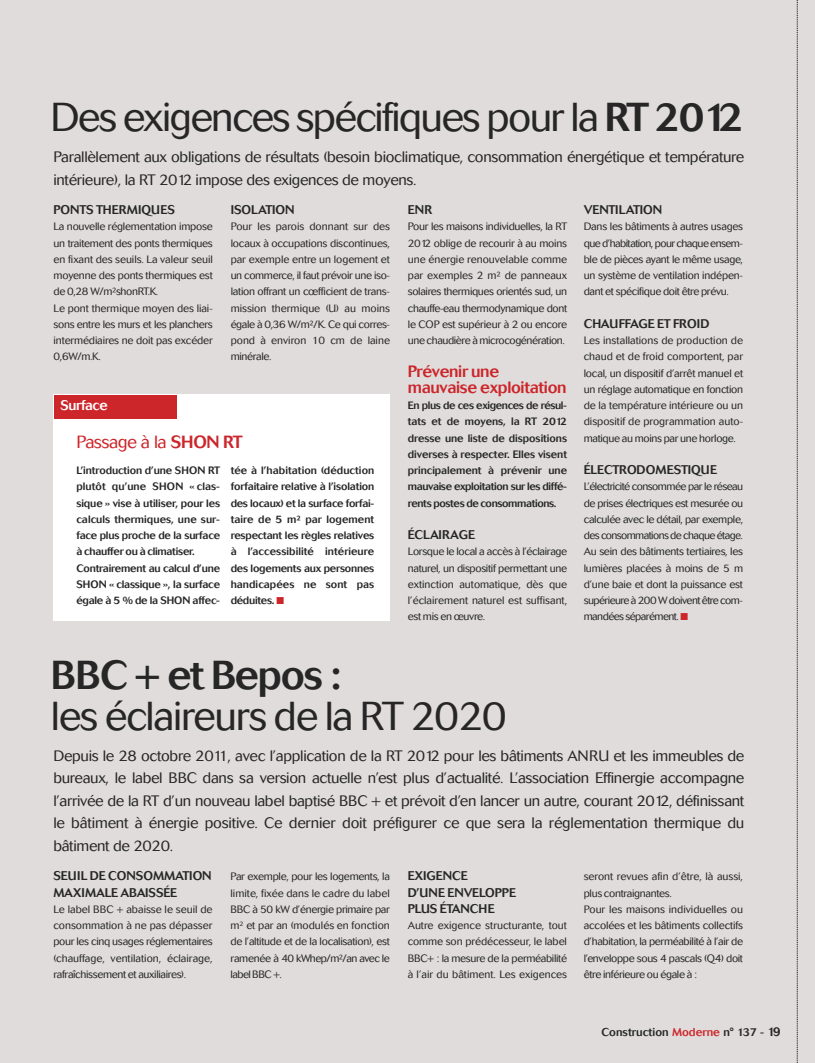
<style>
.page{position:relative;width:815px;height:1063px;background:#dfdcdb}
.page>*{position:absolute;margin:0;border:0;box-sizing:border-box;transform-origin:0 0}
.t1{font:300 40px "Cosmos";letter-spacing:-.04em;color:#272627}
.t2{font:500 40px "Cosmos";letter-spacing:-.03em;color:#272627}
.t3{font:300 17.5px "Cosmos";letter-spacing:-.03em;color:#cc262b}
.t4{font:500 16.25px/16.2px "Cosmos";letter-spacing:-.02em;color:#cc262b}
.t5{font:300 15px/22.5px "Cosmos";letter-spacing:-.02em;color:#272627}
.t6{font:500 13.75px "Cosmos";letter-spacing:-.03em;color:#fff}
.t7{font:500 12.5px/16.2px "Cosmos";color:#272627}
.t8{font:500 11.25px "Cosmos";color:#272627}
.t9{font:300 10.62px/16.2px "Cosmos";letter-spacing:-.025em;color:#272627;text-align:justify}
.t10{font:500 10.62px/16.2px "Cosmos";letter-spacing:-.02em;color:#272627;text-align:justify}
.s1{font-weight:500}
.s2{color:#cc262b}
.s3{font-size:12.5px}
</style>
<div class="page">
<div style="left:53px;top:395px;width:337px;height:226px;background:#fff"></div>
<div style="left:54px;top:395px;width:122px;height:23px;background:#cc262b"></div>
<svg style="left:797px;top:0;width:1px;height:1063px"></svg>
<h1 class="t1" style="left:50px;top:101px;width:695px">Des exigences spécifiques pour la <span class="s1">RT 2012</span></h1>
<h3 class="t5" style="left:53px;top:147px;width:692px">Parallèlement aux obligations de résultats (besoin bioclimatique, consommation énergétique et température intérieure), la RT 2012 impose des exigences de moyens.</h3>
<p class="t7" style="left:54px;top:203px;width:123px">PONTS THERMIQUES</p>
<p class="t9" style="left:54px;top:219px;width:161px;text-align:left">La nouvelle réglementation impose un traitement des ponts thermiques en fixant des seuils. La valeur seuil moyenne des ponts thermiques est de 0,28 W/m²shonRT.K.<br>Le pont thermique moyen des liai&shy;sons entre les murs et les planchers intermédiaires ne doit pas excéder<br>0,6W/m.K.</p>
<p class="t6" style="left:61px;top:401px;width:49px">Surface</p>
<p class="t7" style="left:231px;top:203px;width:65px">ISOLATION</p>
<p class="t9" style="left:231px;top:219px;width:161px">Pour les parois donnant sur des locaux à occupations discontinues, par exemple entre un logement et un commerce, il faut prévoir une iso&shy;lation offrant un cœfficient de trans&shy;mission thermique (U) au moins égale à 0,36 W/m²/K. Ce qui corres&shy;pond à environ 10 cm de laine minérale.</p>
<h2 class="t3" style="left:76px;top:435px;width:168px">Passage à la <span class="s1">SHON RT</span></h2>
<p class="t10" style="left:76px;top:463px;width:145px;text-align:left">L’introduction d’une SHON RT plutôt qu’une SHON « clas&shy;sique » vise à utiliser, pour les calculs thermiques, une sur&shy;face plus proche de la surface à chauffer ou à climatiser.<br>Contrairement au calcul d’une<br>SHON « classique », la surface égale à 5 % de la SHON affec-</p>
<p class="t10" style="left:231px;top:463px;width:145px">tée à l’habitation (déduction forfaitaire relative à l’isolation des locaux) et la surface forfai&shy;taire de 5 m² par logement respectant les règles relatives à l’accessibilité intérieure des logements aux personnes handicapées ne sont pas déduites. <span class="s2">■</span></p>
<p class="t7" style="left:408px;top:203px;width:26px">ENR</p>
<p class="t9" style="left:408px;top:219px;width:161px">Pour les maisons individuelles, la RT 2012 oblige de recourir à au moins une énergie renouvelable comme par exemples 2 m² de panneaux solaires thermiques orientés sud, un chauffe-eau thermodynamique dont le COP est supérieur à 2 ou encore une chaudière à microcogénération.</p>
<h3 class="t4" style="left:408px;top:364px;width:160px">Prévenir une mauvaise exploitation</h3>
<p class="t10" style="left:408px;top:398px;width:161px">En plus de ces exigences de résul&shy;tats et de moyens, la RT 2012 dresse une liste de dispositions diverses à respecter. Elles visent principalement à prévenir une mauvaise exploitation sur les diffé&shy;rents postes de consommations.</p>
<p class="t7" style="left:408px;top:528px;width:69px">ÉCLAIRAGE</p>
<p class="t9" style="left:408px;top:544px;width:161px">Lorsque le local a accès à l’éclairage naturel, un dispositif permettant une extinction automatique, dès que l’éclairement naturel est suffisant, est mis en œuvre.</p>
<p class="t7" style="left:584px;top:203px;width:80px">VENTILATION</p>
<p class="t9" style="left:584px;top:219px;width:161px">Dans les bâtiments à autres usages que d’habitation, pour chaque ensem&shy;ble de pièces ayant le même usage, un système de ventilation indépen&shy;dant et spécifique doit être prévu.</p>
<p class="t7" style="left:584px;top:317px;width:127px">CHAUFFAGE ET FROID</p>
<p class="t9" style="left:584px;top:333px;width:161px">Les installations de production de chaud et de froid comportent, par local, un dispositif d’arrêt manuel et un réglage automatique en fonction de la température intérieure ou un dispositif de programmation auto&shy;matique au moins par une horloge.</p>
<p class="t7" style="left:584px;top:463px;width:135px">ÉLECTRODOMESTIQUE</p>
<p class="t9" style="left:584px;top:479px;width:161px">L’électricité consommée par le réseau de prises électriques est mesurée ou calculée avec le détail, par exemple, des consommations de chaque étage.<br>Au sein des bâtiments tertiaires, les lumières placées à moins de 5 m d’une baie et dont la puissance est supérieure à 200 W doivent être com&shy;mandées séparément. <span class="s2">■</span></p>
<h1 class="t2" style="left:51px;top:660px;width:292px">BBC + et Bepos :</h1>
<h1 class="t1" style="left:51px;top:700px;width:458px">les éclaireurs de la RT 2020</h1>
<p class="t5" style="left:53px;top:745px;width:692px;text-align:justify">Depuis le 28 octobre 2011, avec l’application de la RT 2012 pour les bâtiments ANRU et les immeubles de bureaux, le label BBC dans sa version actuelle n’est plus d’actualité. L’association Effinergie accompagne l’arrivée de la RT d’un nouveau label baptisé BBC + et prévoit d’en lancer un autre, courant 2012, définissant le bâtiment à énergie positive. Ce dernier doit préfigurer ce que sera la réglementation thermique du bâtiment de 2020.</p>
<p class="t9" style="left:584px;top:869px;width:161px;text-align:left">seront revues afin d’être, là aussi, plus contraignantes.<br>Pour les maisons individuelles ou accolées et les bâtiments collectifs d’habitation, la perméabilité à l’air de l’enveloppe sous 4 pascals (Q4) doit être inférieure ou égale à :</p>
<p class="t7" style="left:53px;top:869px;width:160px">SEUIL DE CONSOMMATION<br>MAXIMALE ABAISSÉE</p>
<p class="t9" style="left:53px;top:902px;width:161px">Le label BBC + abaisse le seuil de consommation à ne pas dépasser pour les cinq usages réglementaires (chauffage, ventilation, éclairage, rafraîchissement et auxiliaires).</p>
<p class="t9" style="left:231px;top:869px;width:161px">Par exemple, pour les logements, la limite, fixée dans le cadre du label BBC à 50 kW d’énergie primaire par m<sup>2</sup> et par an (modulés en fonction de l’altitude et de la localisation), est ramenée à 40 kWhep/m²/an avec le label BBC +.</p>
<p class="t7" style="left:408px;top:869px;width:110px">EXIGENCE<br>D’UNE ENVELOPPE<br>PLUS ÉTANCHE</p>
<p class="t9" style="left:408px;top:918px;width:161px">Autre exigence structurante, tout comme son prédécesseur, le label BBC+ : la mesure de la perméabilité à l’air du bâtiment. Les exigences</p>
<p class="t8" style="left:602px;top:1028px;width:181px">Construction <span class="s2">Moderne</span> n° 137 - <span class="s3">19</span></p>
</div>
